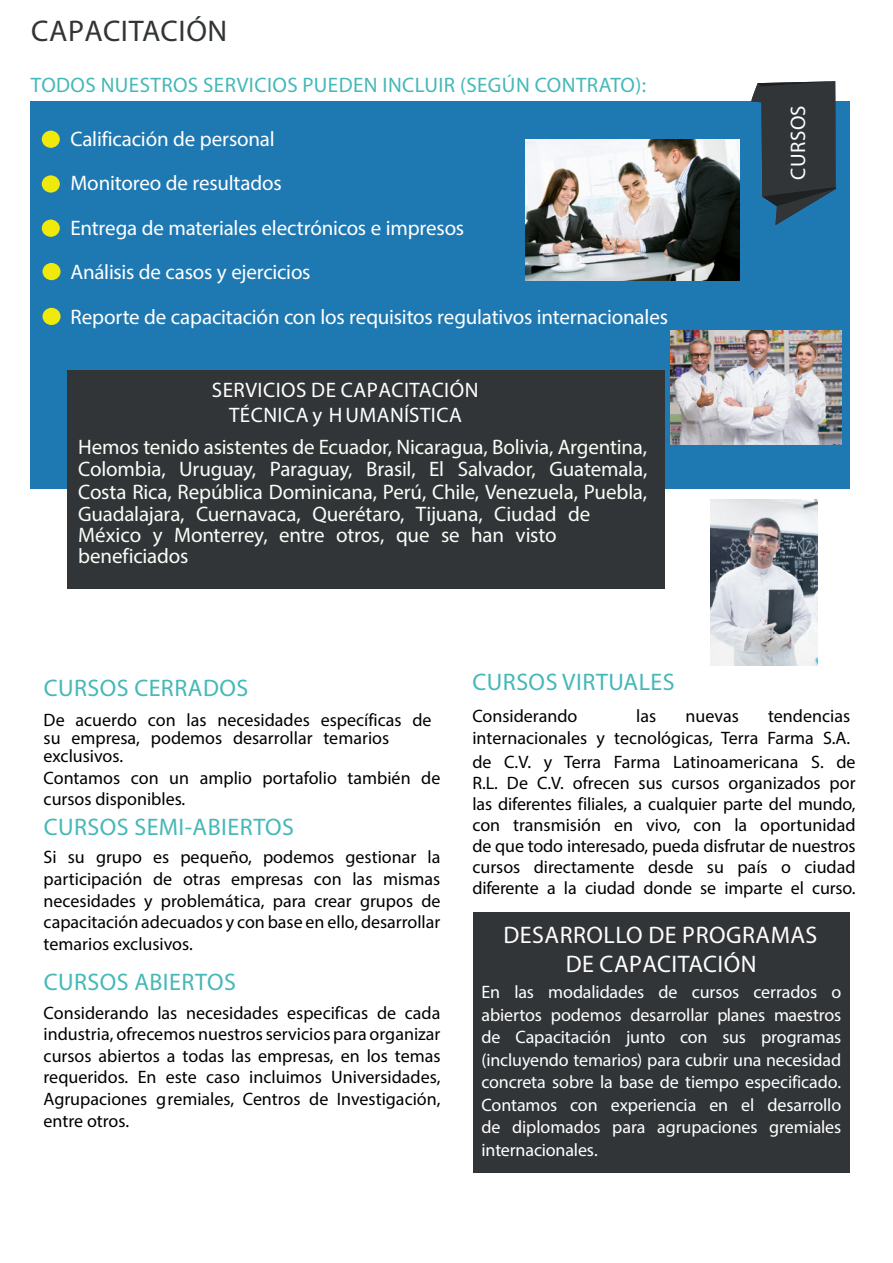
<style>
.page{position:relative;width:893px;height:1263px;background:#fff}
.page>*{position:absolute;margin:0;border:0;box-sizing:border-box;transform-origin:0 0}
.t1{font:30px "Myriad Pro";letter-spacing:.02em;color:#323537}
.t2{font:24px "Myriad Pro";letter-spacing:.02em;color:#45b8b7}
.t3{font:24px/28.8px "Myriad Pro";letter-spacing:.02em;color:#fff;text-align:center}
.t4{font:21px/21.9px "Myriad Pro";letter-spacing:-.01em;color:#fbfdf8}
.t5{font:21px/44.5px "Myriad Pro";letter-spacing:-.005em;color:#fff}
.t6{font:21px "Myriad Pro";letter-spacing:.02em;color:#45b8b7}
.t7{font:21px/25.2px "Myriad Pro";letter-spacing:.02em;color:#fff;text-align:center}
.t8{font:18px/21.6px "Myriad Pro";color:#000;text-align:justify}
.t9{font:18px/22.5px "Myriad Pro";letter-spacing:-.01em;color:#fff;text-align:justify}
</style>
<div class="page">
<div style="left:473px;top:913px;width:376px;height:260px;background:#323537"></div>
<div style="left:31px;top:102px;width:819px;height:387px;background:#1e79b3"></div>
<div style="left:67px;top:371px;width:597px;height:218px;background:#323537"></div>
<svg style="left:751px;top:81px;width:85px;height:144px"></svg>
<div style="left:42px;top:131px;width:18px;height:17px;background:#f0e90c;border-radius:50%"></div>
<div style="left:42px;top:175px;width:18px;height:18px;background:#f0e90c;border-radius:50%"></div>
<div style="left:42px;top:220px;width:18px;height:17px;background:#f0e90c;border-radius:50%"></div>
<div style="left:42px;top:263px;width:19px;height:17px;background:#f0e90c;border-radius:50%"></div>
<div style="left:42px;top:308px;width:19px;height:17px;background:#f0e90c;border-radius:50%"></div>
<img style="left:526px;top:139px;width:213px;height:141px">
<img style="left:670px;top:330px;width:171px;height:114px">
<img style="left:710px;top:499px;width:107px;height:166px">
<h1 class="t1" style="left:31px;top:18px;width:198px">CAPACITACIÓN</h1>
<p class="t6" style="left:31px;top:77px;width:617px">TODOS NUESTROS SERVICIOS PUEDEN INCLUIR (SEGÚN CONTRATO):</p>
<p class="t5" style="left:70px;top:118px;width:599px">Calificación de personal<br>Monitoreo de resultados<br>Entrega de materiales electrónicos e impresos<br>Análisis de casos y ejercicios<br>Reporte de capacitación con los requisitos regulativos internacionales</p>
<p class="t7" style="left:212px;top:379px;width:268px">SERVICIOS DE CAPACITACIÓN<br>TÉCNICA y H UMANÍSTICA</p>
<p class="t4" style="left:78px;top:438px;width:571px">Hemos tenido asistentes de Ecuador, Nicaragua, Bolivia, Argentina, Colombia, Uruguay, Paraguay, Brasil, El Salvador, Guatemala, Costa Rica, República Dominicana, Perú, Chile, Venezuela, Puebla, Guadalajara, Cuernavaca, Querétaro, Tijuana, Ciudad de México y Monterrey, entre otros, que se han visto beneficiados</p>
<h2 class="t2" style="left:44px;top:678px;width:206px">CURSOS CERRADOS</h2>
<h2 class="t2" style="left:473px;top:672px;width:204px">CURSOS VIRTUALES</h2>
<p class="t5" style="left:778px;top:180px;width:76px;rotate:-90deg">CURSOS</p>
<p class="t8" style="left:44px;top:713px;width:390px;line-height:18px;text-align:left">De acuerdo con las necesidades específicas de su empresa, podemos desarrollar temarios exclusivos.</p>
<p class="t8" style="left:44px;top:768px;width:398px">Contamos con un amplio portafolio también de cursos disponibles.</p>
<h2 class="t2" style="left:44px;top:817px;width:252px">CURSOS SEMI-ABIERTOS</h2>
<p class="t8" style="left:44px;top:848px;width:398px">Si su grupo es pequeño, podemos gestionar la participación de otras empresas con las mismas necesidades y problemática, para crear grupos de capacitación adecuados y con base en ello, desarrollar temarios exclusivos.</p>
<h2 class="t2" style="left:44px;top:972px;width:193px">CURSOS ABIERTOS</h2>
<p class="t8" style="left:44px;top:1003px;width:398px">Considerando las necesidades especificas de cada industria, ofrecemos nuestros servicios para organizar cursos abiertos a todas las empresas, en los temas requeridos. En este caso incluimos Universidades, Agrupaciones gremiales, Centros de Investigación, entre otros.</p>
<p class="t8" style="left:472px;top:707px;width:107px">Considerando</p>
<p class="t8" style="left:636px;top:707px;width:22px">las</p>
<p class="t8" style="left:685px;top:707px;width:55px">nuevas</p>
<p class="t8" style="left:472px;top:707px;width:379px;text-align:right">tendencias<br>internacionales y tecnológicas, Terra Farma S.A.</p>
<p class="t8" style="left:472px;top:753px;width:385px;line-height:21px">de C.V. y Terra Farma Latinoamericana S. de R.L. De C.V. ofrecen sus cursos organizados por las diferentes filiales, a cualquier parte del mundo, con transmisión en vivo, con la oportunidad de que todo interesado, pueda disfrutar de nuestros cursos directamente desde su país o ciudad diferente a la ciudad donde se imparte el curso.</p>
<h2 class="t3" style="left:503px;top:922px;width:315px">DESARROLLO DE PROGRAMAS<br>DE CAPACITACIÓN</h2>
<p class="t9" style="left:482px;top:982px;width:361px">En las modalidades de cursos cerrados o abiertos podemos desarrollar planes maestros de Capacitación junto con sus programas (incluyendo temarios) para cubrir una necesidad concreta sobre la base de tiempo especificado.<br>Contamos con experiencia en el desarrollo de diplomados para agrupaciones gremiales internacionales.</p>
</div>
